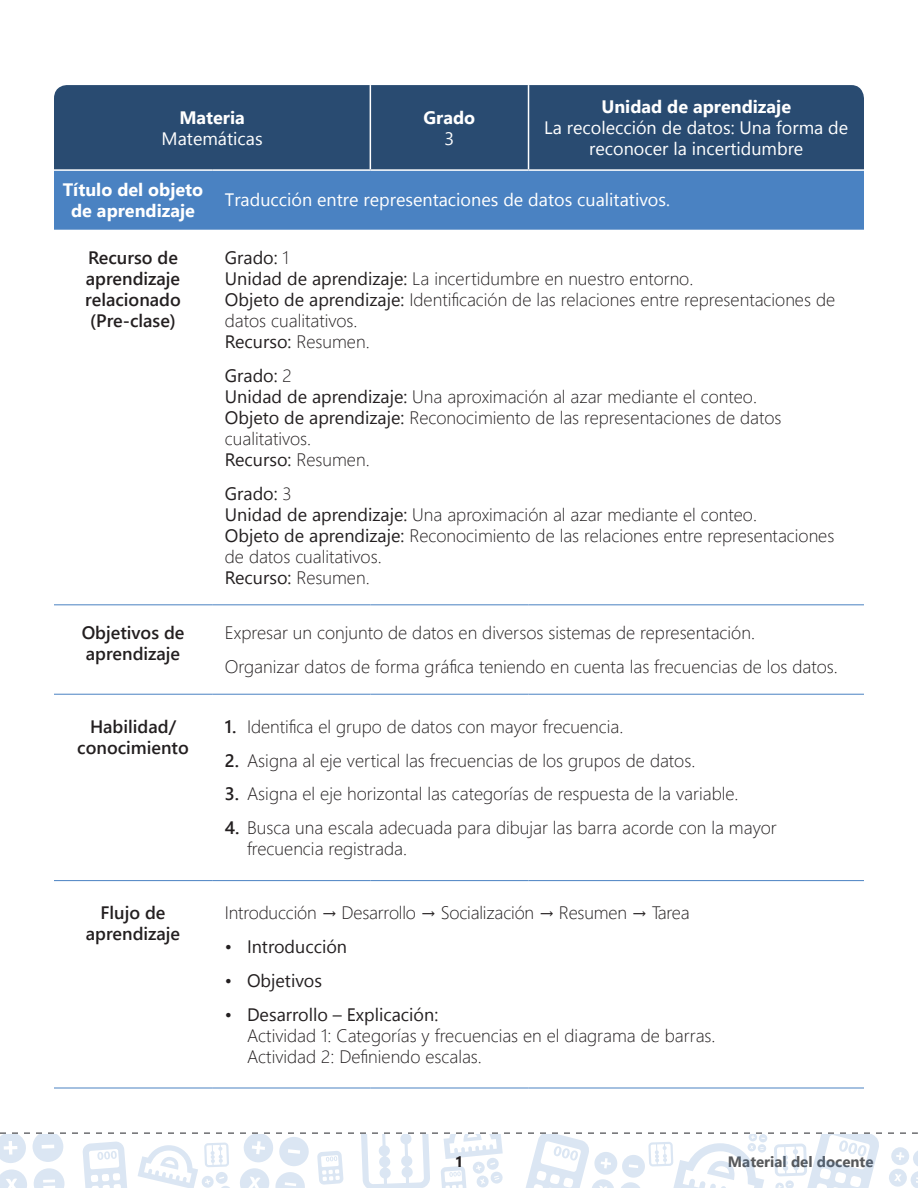
<style>
.page{position:relative;width:918px;height:1188px;background:#fff}
.page>*{position:absolute;margin:0;border:0;box-sizing:border-box;transform-origin:0 0}
.t1{font:300 18px/21px "Segoe UI";color:#231f20}
.t2{font:18px/21px "Segoe UI";color:#fff;text-align:center}
.t3{font:600 18px/21px "Segoe UI";color:#231f20}
.t4{font:700 18px/21px "Segoe UI";color:#fff;text-align:center}
.t5{font:18px "Segoe UI";color:#231f20}
.t6{font:700 15px "Segoe UI";color:#57585a}
.t7{font:700 15px "Segoe UI";color:#231f20}
.s1{font-weight:400}
.s2{font-weight:600}
</style>
<div class="page">
<svg style="left:0;top:1132px;width:918px;height:56px"></svg>
<div style="left:54px;top:85px;width:810px;height:84px;background:#294b71"></div>
<div style="left:54px;top:171px;width:810px;height:59px;background:#4a82c2"></div>
<hr style="left:370px;top:85px;width:1px;height:84px;background:#fff">
<hr style="left:528px;top:85px;width:1px;height:84px;background:#fff">
<hr style="left:54px;top:694px;width:158px;height:1px;background:#4a82c2">
<hr style="left:212px;top:694px;width:158px;height:1px;background:#4a82c2">
<hr style="left:370px;top:694px;width:159px;height:1px;background:#4a82c2">
<hr style="left:529px;top:694px;width:335px;height:1px;background:#4a82c2">
<hr style="left:54px;top:880px;width:158px;height:1px;background:#4a82c2">
<hr style="left:212px;top:880px;width:158px;height:1px;background:#4a82c2">
<hr style="left:370px;top:880px;width:159px;height:1px;background:#4a82c2">
<hr style="left:529px;top:880px;width:335px;height:1px;background:#4a82c2">
<hr style="left:54px;top:1088px;width:158px;height:1px;background:#4a82c2">
<hr style="left:212px;top:1088px;width:158px;height:1px;background:#4a82c2">
<hr style="left:370px;top:1088px;width:159px;height:1px;background:#4a82c2">
<hr style="left:529px;top:1088px;width:335px;height:1px;background:#4a82c2">
<hr style="left:54px;top:604px;width:158px;height:1px;background:#4a82c2">
<hr style="left:212px;top:604px;width:158px;height:1px;background:#4a82c2">
<hr style="left:370px;top:604px;width:159px;height:1px;background:#4a82c2">
<hr style="left:529px;top:604px;width:335px;height:1px;background:#4a82c2">
<p class="t4" style="left:179px;top:107px;width:67px">Materia</p>
<p class="t2" style="left:162px;top:127px;width:103px">Matemáticas</p>
<p class="t4" style="left:424px;top:107px;width:53px">Grado</p>
<p class="t2" style="left:445px;top:127px;width:11px">3</p>
<p class="t4" style="left:601px;top:96px;width:191px">Unidad de aprendizaje</p>
<p class="t2" style="left:544px;top:117px;width:306px">La recolección de datos: Una forma de reconocer la incertidumbre</p>
<p class="t4" style="left:63px;top:179px;width:142px">Título del objeto de aprendizaje</p>
<p class="t2" style="left:225px;top:189px;width:447px">Traducción entre representaciones de datos cualitativos.</p>
<p class="t3" style="left:85px;top:247px;width:97px">Recurso de aprendizaje relacionado (Pre-clase)</p>
<p class="t1" style="left:225px;top:246px;width:612px"><span class="s1">Grado:</span> 1<br><span class="s1">Unidad de aprendizaje:</span> La incertidumbre en nuestro entorno.<br><span class="s1">Objeto de aprendizaje:</span> Identificación de las relaciones entre representaciones de datos cualitativos.<br><span class="s1">Recurso:</span> Resumen.</p>
<p class="t1" style="left:225px;top:364px;width:558px"><span class="s1">Grado:</span> 2<br><span class="s1">Unidad de aprendizaje:</span> Una aproximación al azar mediante el conteo.<br><span class="s1">Objeto de aprendizaje:</span> Reconocimiento de las representaciones de datos cualitativos.<br><span class="s1">Recurso:</span> Resumen.</p>
<p class="t1" style="left:225px;top:482px;width:611px"><span class="s1">Grado:</span> 3<br><span class="s1">Unidad de aprendizaje:</span> Una aproximación al azar mediante el conteo.<br><span class="s1">Objeto de aprendizaje:</span> Reconocimiento de las relaciones entre representaciones de datos cualitativos.<br><span class="s1">Recurso:</span> Resumen.</p>
<p class="t3" style="left:82px;top:622px;width:104px">Objetivos de aprendizaje</p>
<p class="t1" style="left:225px;top:615px;width:615px;line-height:33.8px">Expresar un conjunto de datos en diversos sistemas de representación.<br>Organizar datos de forma gráfica teniendo en cuenta las frecuencias de los datos.</p>
<p class="t3" style="left:77px;top:716px;width:113px;text-align:center">Habilidad/ conocimiento</p>
<p class="t1" style="left:225px;top:715px;width:400px"><span class="s2">1.</span> Identifica el grupo de datos con mayor frecuencia.</p>
<p class="t1" style="left:225px;top:749px;width:472px"><span class="s2">2.</span> Asigna al eje vertical las frecuencias de los grupos de datos.</p>
<p class="t1" style="left:225px;top:783px;width:515px"><span class="s2">3.</span> Asigna el eje horizontal las categorías de respuesta de la variable.</p>
<p class="t1" style="left:247px;top:816px;width:531px;text-indent:-22px"><span class="s2">4.</span> Busca una escala adecuada para dibujar las barra acorde con la mayor frecuencia registrada.</p>
<p class="t3" style="left:86px;top:902px;width:96px;text-align:center">Flujo de aprendizaje</p>
<p class="t1" style="left:225px;top:902px;width:466px">Introducción → Desarrollo → Socialización → Resumen → Tarea</p>
<p class="t5" style="left:225px;top:932px;width:124px">• Introducción</p>
<p class="t5" style="left:225px;top:966px;width:99px">• Objetivos</p>
<p class="t5" style="left:225px;top:1000px;width:215px">• Desarrollo – Explicación:</p>
<p class="t1" style="left:247px;top:1024px;width:470px">Actividad 1: Categorías y frecuencias en el diagrama de barras.<br>Actividad 2: Definiendo escalas.</p>
<p class="t7" style="left:455px;top:1150px;width:10px">1</p>
<p class="t6" style="left:728px;top:1149px;width:147px">Material del docente</p>
</div>
